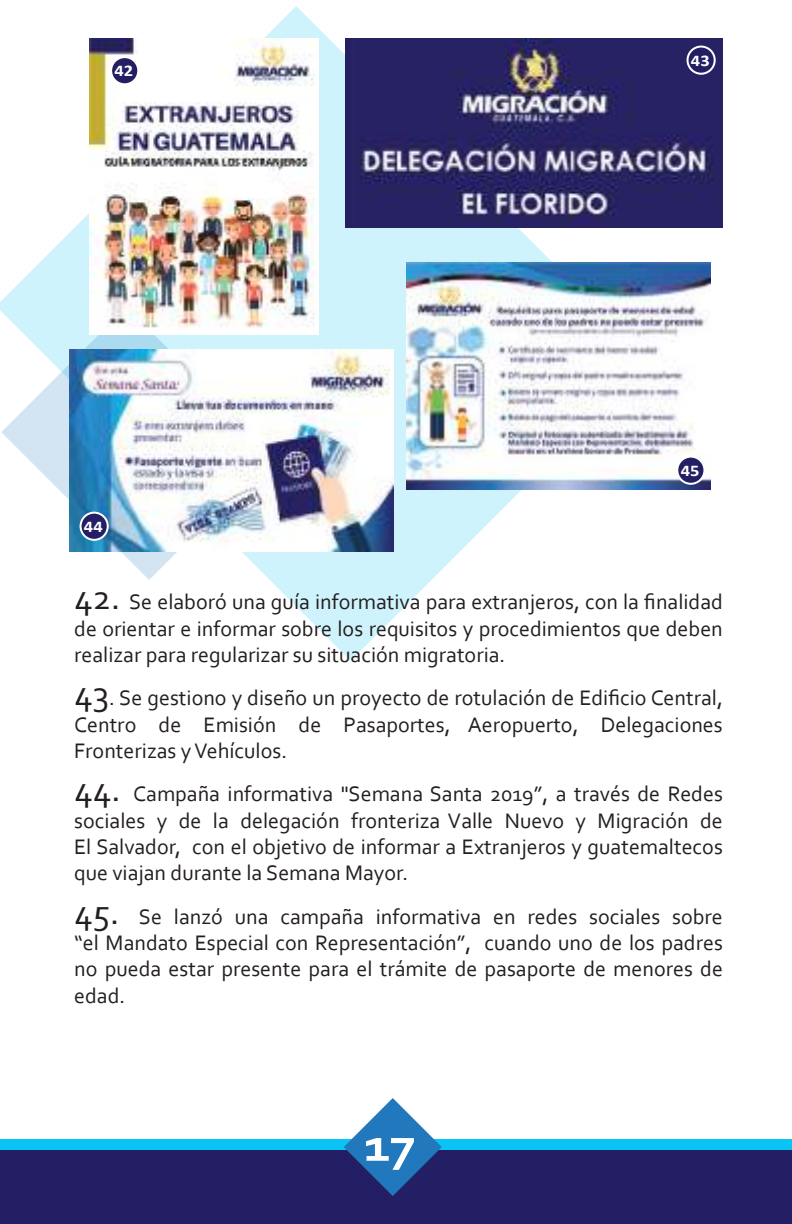
<style>
.page{position:relative;width:792px;height:1224px;background:#fff}
.page>*{position:absolute;margin:0;border:0;box-sizing:border-box;transform-origin:0 0}
.t1{font:700 48px "Corbel";color:#fff;scale:1.13 1}
.t2{font:22px/26.4px "Corbel";color:#241f1f;text-align:justify}
.t3{font:700 16.4px "Calibri";color:#fff;scale:1.13 1}
.s1{font-size:36px}
</style>
<div class="page">
<div style="left:0;top:1139px;width:792px;height:70px;background:#09c4f4"></div>
<div style="left:0;top:1151px;width:792px;height:73px;background:#241f64"></div>
<svg style="left:344px;top:1098px;width:98px;height:98px"></svg>
<svg style="left:0;top:6px;width:651px;height:655px"></svg>
<svg style="left:1px;top:307px;width:273px;height:273px"></svg>
<img style="left:70px;top:349px;width:324px;height:203px">
<img style="left:407px;top:262px;width:303px;height:228px">
<img style="left:89px;top:38px;width:229px;height:297px">
<img style="left:345px;top:39px;width:377px;height:188px">
<div style="left:111px;top:57px;width:27px;height:27px;background:#241f64;border-radius:50%"></div>
<div style="left:110px;top:56px;width:29px;height:29px;border:2px solid #fff;border-radius:50%"></div>
<div style="left:688px;top:47px;width:27px;height:27px;background:#241f64;border-radius:50%"></div>
<div style="left:687px;top:46px;width:29px;height:29px;border:2px solid #fff;border-radius:50%"></div>
<div style="left:81px;top:513px;width:27px;height:27px;background:#241f64;border-radius:50%"></div>
<div style="left:80px;top:512px;width:29px;height:29px;border:2px solid #fff;border-radius:50%"></div>
<div style="left:677px;top:457px;width:27px;height:27px;background:#241f64;border-radius:50%"></div>
<div style="left:676px;top:456px;width:29px;height:29px;border:2px solid #fff;border-radius:50%"></div>
<p class="t3" style="left:115px;top:59px;width:18px">42</p>
<p class="t3" style="left:84px;top:515px;width:18px">44</p>
<p class="t3" style="left:691px;top:49px;width:18px">43</p>
<p class="t3" style="left:681px;top:459px;width:18px">45</p>
<p class="t2" style="left:74px;top:588px;width:650px"><span class="s1">42.</span> Se elaboró una guía informativa para extranjeros, con la finalidad de orientar e informar sobre los requisitos y procedimientos que deben realizar para regularizar su situación migratoria.</p>
<p class="t2" style="left:74px;top:684px;width:650px"><span class="s1">43</span>. Se gestiono y diseño un proyecto de rotulación de Edificio Central, Centro de Emisión de Pasaportes, Aeropuerto, Delegaciones Fronterizas y Vehículos.</p>
<p class="t2" style="left:74px;top:780px;width:650px"><span class="s1">44.</span> Campaña informativa "Semana Santa 2019”, a través de Redes sociales y de la delegación fronteriza Valle Nuevo y Migración de El Salvador, con el objetivo de informar a Extranjeros y guatemaltecos que viajan durante la Semana Mayor.</p>
<p class="t2" style="left:74px;top:903px;width:650px"><span class="s1">45.</span> Se lanzó una campaña informativa en redes sociales sobre “el Mandato Especial con Representación”, cuando uno de los padres no pueda estar presente para el trámite de pasaporte de menores de edad.</p>
<h1 class="t1" style="left:364px;top:1115px;width:48px">17</h1>
</div>
